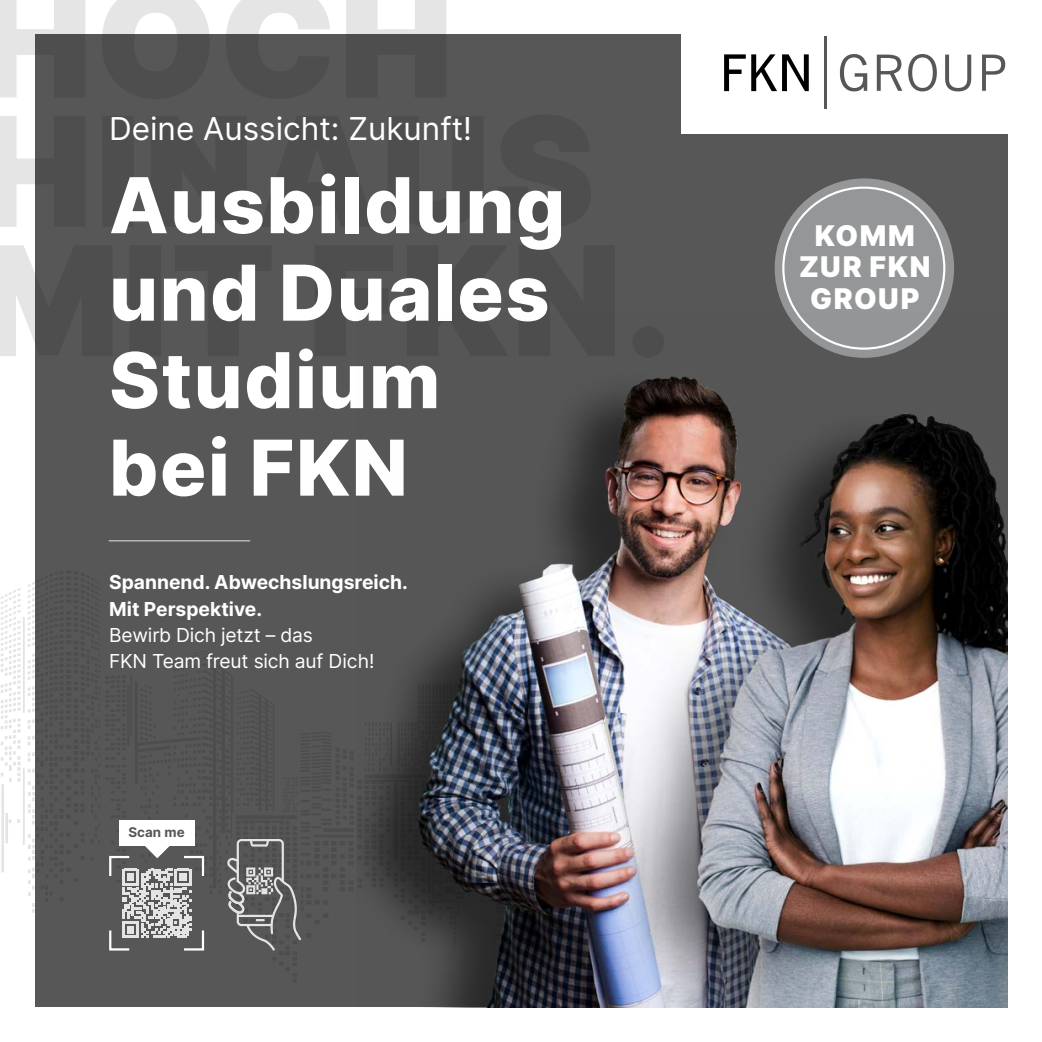
<style>
.page{position:relative;width:1042px;height:1042px;background:#fff}
.page>*{position:absolute;margin:0;border:0;box-sizing:border-box;transform-origin:0 0}
.t1{font:800 77px/87.5px "Inter";letter-spacing:.02em;color:#fff}
.t2{font:31.5px "Inter";color:#fff}
.t3{font:900 28.53px/31.2px "Inter";letter-spacing:.055em;color:#fff;text-align:center}
.t4{font:19.25px/26.2px "Inter";letter-spacing:-.01em;color:#fff}
.t5{font:700 19.25px/26.2px "Inter";color:#fff}
.t6{font:700 13.3px "Inter";letter-spacing:.005em;color:#575757}
</style>
<div class="page">
<div style="left:35px;top:35px;width:972px;height:972px;background:#575757"></div>
<svg style="left:1px;top:582px;width:274px;height:369px"></svg>
<div style="left:681px;top:0;width:361px;height:134px;background:#fff"></div>
<svg style="left:840px;top:54px;width:27px;height:37px"></svg>
<svg style="left:877px;top:55px;width:25px;height:36px"></svg>
<svg style="left:908px;top:54px;width:29px;height:37px"></svg>
<svg style="left:945px;top:55px;width:26px;height:36px"></svg>
<svg style="left:982px;top:55px;width:23px;height:36px"></svg>
<svg style="left:724px;top:54px;width:85px;height:37px"></svg>
<hr style="left:824px;top:36px;width:3px;height:73px;background:#575757">
<svg style="left:0;top:245px;width:35px;height:111px"></svg>
<svg style="left:0;top:116px;width:35px;height:111px"></svg>
<svg style="left:0;top:0;width:447px;height:98px"></svg>
<div style="left:774px;top:178px;width:180px;height:180px;background:#949697;border-radius:50%"></div>
<img style="left:357px;top:313px;width:650px;height:694px">
<svg style="left:227px;top:839px;width:74px;height:111px"></svg>
<hr style="left:109px;top:540px;width:141px;height:1px;background:#e4e4e4">
<div style="left:119px;top:820px;width:75px;height:26px;background:#fff"></div>
<svg style="left:108px;top:843px;width:97px;height:108px"></svg>
<h2 class="t2" style="left:109px;top:105px;width:364px">Deine Aussicht: Zukunft!</h2>
<h1 class="t1" style="left:109px;top:160px;width:457px">Ausbildung und Duales<br>Studium bei FKN</h1>
<p class="t5" style="left:109px;top:569px;width:300px">Spannend. Abwechslungsreich.<br>Mit Perspektive.</p>
<p class="t4" style="left:109px;top:621px;width:267px">Bewirb Dich jetzt – das<br>FKN Team freut sich auf Dich!</p>
<p class="t6" style="left:128px;top:823px;width:58px">Scan me</p>
<h3 class="t3" style="left:799px;top:219px;width:133px">KOMM<br>ZUR FKN<br>GROUP</h3>
</div>
